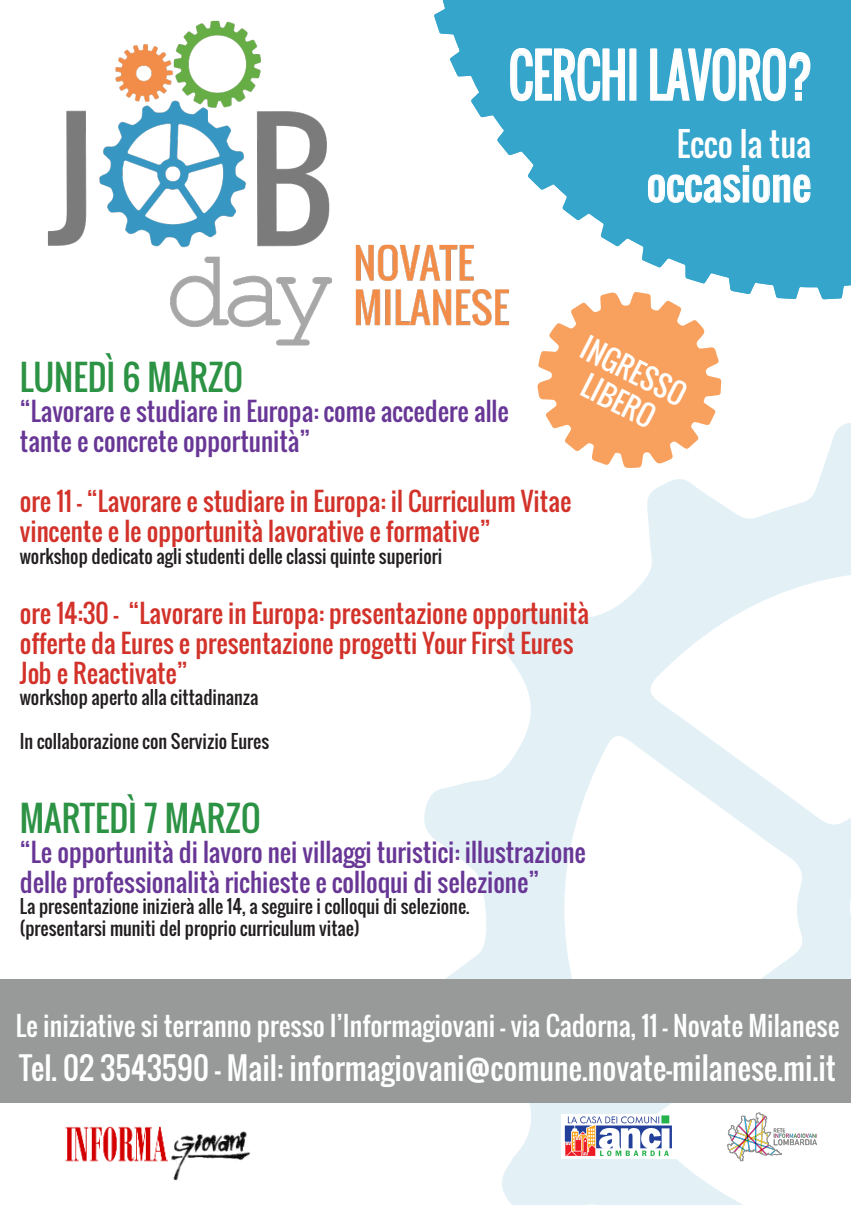
<style>
.page{position:relative;width:851px;height:1205px;background:#fff}
.page>*{position:absolute;margin:0;border:0;box-sizing:border-box;transform-origin:0 0}
.t1{font:57.8px "Oswald";color:#fff;scale:.78 1}
.t2{font:42.7px "Oswald";color:#fff}
.t3{font:34px "Oswald";color:#2c9244}
.t4{font:32.6px "Oswald";color:#fff}
.t5{font:30px "Oswald";color:#fff}
.t6{font:28px "Oswald";color:#fff}
.t7{font:26px "Oswald";color:#fff}
.t8{font:25px/30px "Oswald";color:#d2322a}
.t9{font:25px/30px "Oswald";color:#683796}
.t10{font:18px "Oswald";color:#231f20}
</style>
<div class="page">
<svg style="left:421px;top:423px;width:429px;height:782px"></svg>
<img style="left:65px;top:1126px;width:185px;height:54px">
<div style="left:0;top:979px;width:850px;height:123px;background:#989999"></div>
<img style="left:47px;top:20px;width:462px;height:326px">
<svg style="left:536px;top:299px;width:185px;height:169px"></svg>
<svg style="left:423px;top:0;width:427px;height:299px;fill:#36a5cc"></svg>
<svg style="left:509px;top:47px;width:116px;height:111px;background:#4eafd2"></svg>
<div style="left:629px;top:49px;width:7px;height:52px;border:1px solid #fff"></div>
<svg style="left:649px;top:47px;width:162px;height:55px;background:#63b9d7"></svg>
<svg style="left:648px;top:166px;width:162px;height:59px;background:#4baed1"></svg>
<img style="left:725px;top:1111px;width:93px;height:51px">
<img style="left:561px;top:1115px;width:115px;height:44px">
<p class="t1" style="left:508px;top:32px;width:391px">CERCHI LAVORO?</p>
<p class="t4" style="left:676px;top:119px;width:136px">Ecco la tua</p>
<p class="t2" style="left:646px;top:151px;width:166px">occasione</p>
<p class="t6" style="left:593px;top:327px;width:114px;rotate:27deg">INGRESSO</p>
<p class="t3" style="left:20px;top:352px;width:225px">LUNEDÌ 6 MARZO</p>
<p class="t9" style="left:20px;top:396px;width:490px">“Lavorare e studiare in Europa: come accedere alle</p>
<p class="t9" style="left:20px;top:426px;width:292px">tante e concrete opportunità”</p>
<p class="t8" style="left:20px;top:486px;width:553px">ore 11 - “Lavorare e studiare in Europa: il Curriculum Vitae vincente e le opportunità lavorative e formative”</p>
<p class="t10" style="left:20px;top:542px;width:424px">workshop dedicato agli studenti delle classi quinte superiori</p>
<p class="t8" style="left:20px;top:598px;width:570px">ore 14:30 - “Lavorare in Europa: presentazione opportunità offerte da Eures e presentazione progetti Your First Eures<br>Job e Reactivate”</p>
<p class="t10" style="left:20px;top:684px;width:240px">workshop aperto alla cittadinanza</p>
<p class="t10" style="left:20px;top:727px;width:251px">In collaborazione con Servizio Eures</p>
<p class="t6" style="left:593px;top:365px;width:79px;rotate:27deg">LIBERO</p>
<p class="t3" style="left:20px;top:792px;width:242px">MARTEDÌ 7 MARZO</p>
<p class="t9" style="left:20px;top:837px;width:567px">“Le opportunità di lavoro nei villaggi turistici: illustrazione delle professionalità richieste e colloqui di selezione”</p>
<p class="t10" style="left:20px;top:893px;width:451px">La presentazione inizierà alle 14, a seguire i colloqui di selezione.</p>
<p class="t10" style="left:20px;top:914px;width:341px">(presentarsi muniti del proprio curriculum vitae)</p>
<p class="t7" style="left:16px;top:1006px;width:825px">Le iniziative si terranno presso l’Informagiovani – via Cadorna, 11 – Novate Milanese</p>
<p class="t5" style="left:19px;top:1045px;width:818px">Tel. 02 3543590 - Mail: informagiovani@comune.novate-milanese.mi.it</p>
</div>
